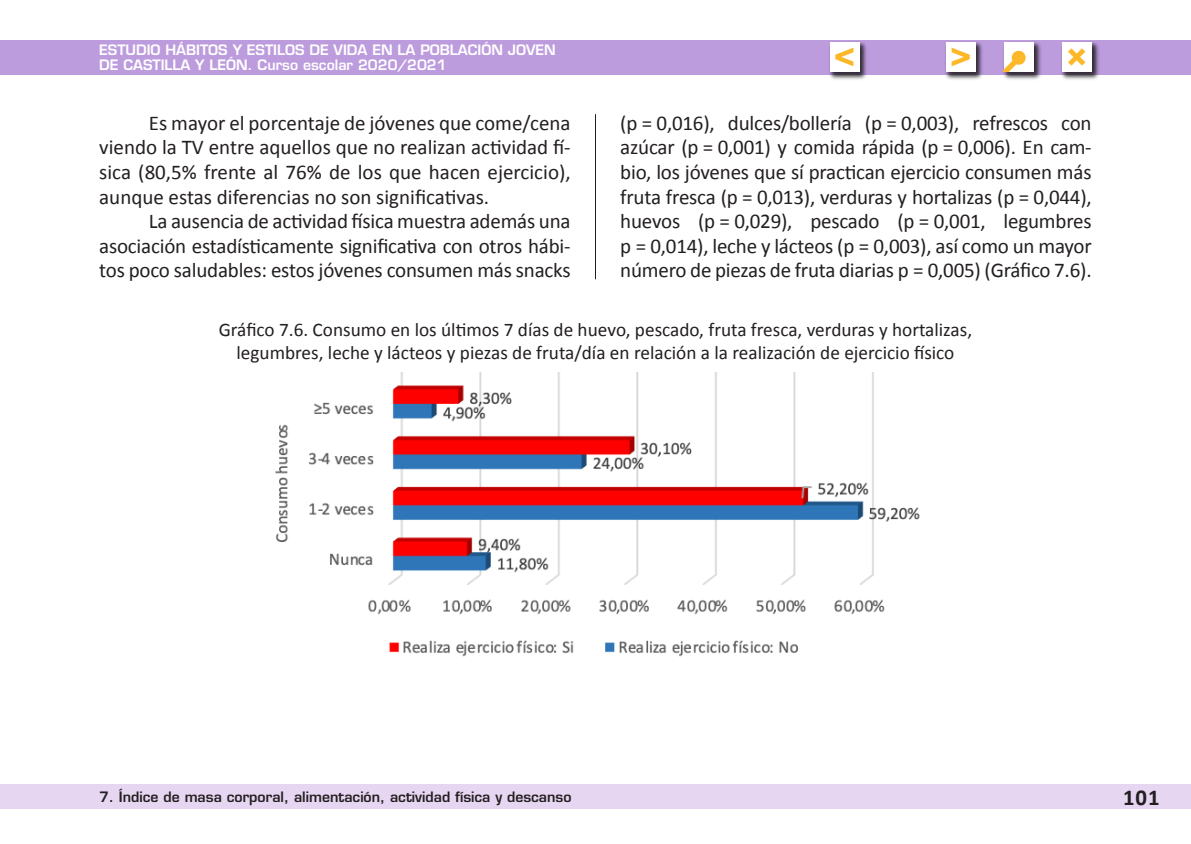
<style>
.page{position:relative;width:1191px;height:844px;background:#fff}
.page>*{position:absolute;margin:0;border:0;box-sizing:border-box;transform-origin:0 0}
.t1{font:35.7px "Eurostile LT Std Bold Ex 2";color:#fcb828}
.t2{font:700 22.75px "Calibri";color:#231f20}
.TextoN{font:21px/24.5px "Calibri";letter-spacing:-.01em;color:#231f20;text-align:justify}
.Texto{font:21px/24.5px "Calibri";color:#231f20;text-align:justify}
.TituloGrafico{font:19.25px/23.1px "Calibri";color:#231f20;text-align:center}
.t3{font:600 14px/15.4px "Eurostile LT Std";color:#fff}
.t4{font:600 14px "Eurostile LT Std";color:#231f20}
.s1{font-size:30.97px;color:#13bab3}
</style>
<div class="page">
<div style="left:0;top:784px;width:1191px;height:25px;background:#e7d6f2"></div>
<div style="left:0;top:40px;width:1191px;height:34px;background:#bd9cde"></div>
<div style="left:827px;top:40px;width:41px;height:41px;background:#231f20;opacity:.75"></div>
<div style="left:829px;top:42px;width:30px;height:30px;background:#fff"></div>
<div style="left:944px;top:40px;width:40px;height:41px;background:#231f20;opacity:.75"></div>
<div style="left:945px;top:42px;width:30px;height:30px;background:#fff"></div>
<div style="left:1060px;top:40px;width:40px;height:41px;background:#231f20;opacity:.75"></div>
<div style="left:1062px;top:42px;width:29px;height:30px;background:#fff"></div>
<div style="left:1002px;top:40px;width:40px;height:41px;background:#231f20;opacity:.75"></div>
<div style="left:1004px;top:42px;width:29px;height:30px;background:#fff"></div>
<hr style="left:595px;top:114px;width:1px;height:165px;background:#231f20">
<img style="left:275px;top:373px;width:644px;height:284px">
<svg style="left:1002px;top:48px;width:26px;height:27px"></svg>
<p class="t3" style="left:99px;top:42px;width:458px">ESTUDIO HÁBITOS Y ESTILOS DE VIDA EN LA POBLACIÓN JOVEN<br>DE CASTILLA Y LEÓN. Curso escolar 2020/2021</p>
<h1 class="t1" style="left:834px;top:28px;width:23px">&lt;</h1>
<h1 class="t1" style="left:950px;top:28px;width:23px">&gt;</h1>
<h1 class="t1" style="left:1066px;top:28px;width:23px">×<span class="s1">i</span></h1>
<p class="Texto" style="left:99px;top:110px;width:473px;text-indent:50px">Es mayor el porcentaje de jóvenes que come/cena viendo la TV entre aquellos que no realizan actividad fí&shy;sica (80,5% frente al 76% de los que hacen ejercicio), aunque estas diferencias no son significativas.</p>
<p class="TextoN" style="left:99px;top:208px;width:473px;text-indent:50px">La ausencia de actividad física muestra además una asociación estadísticamente significativa con otros hábi&shy;tos poco saludables: estos jóvenes consumen más snacks</p>
<p class="TextoN" style="left:620px;top:110px;width:473px">(p = 0,016), dulces/bollería (p = 0,003), refrescos con azúcar (p = 0,001) y comida rápida (p = 0,006). En cam&shy;bio, los jóvenes que sí practican ejercicio consumen más fruta fresca (p = 0,013), verduras y hortalizas (p = 0,044), huevos (p = 0,029), pescado (p = 0,001, legumbres p = 0,014), leche y lácteos (p = 0,003), así como un mayor número de piezas de fruta diarias p = 0,005) (Gráfico 7.6).</p>
<p class="TituloGrafico" style="left:219px;top:317px;width:755px">Gráfico 7.6. Consumo en los últimos 7 días de huevo, pescado, fruta fresca, verduras y hortalizas, legumbres, leche y lácteos y piezas de fruta/día en relación a la realización de ejercicio físico</p>
<p class="t4" style="left:99px;top:788px;width:474px">7. Índice de masa corporal, alimentación, actividad física y descanso</p>
<p class="t2" style="left:1123px;top:783px;width:38px">101</p>
</div>
